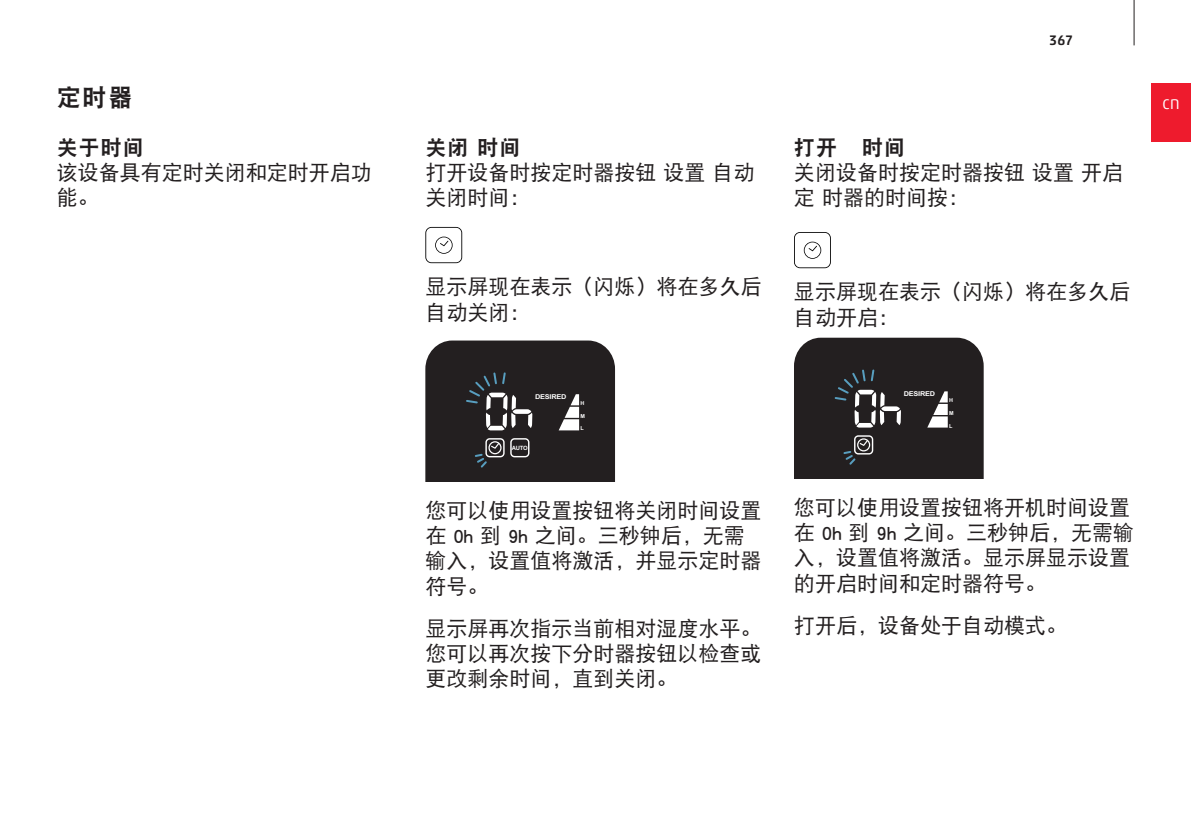
<style>
.page{position:relative;width:1191px;height:840px;background:#fff}
.page>*{position:absolute;margin:0;border:0;box-sizing:border-box;transform-origin:0 0}
.Seitentitel{font:24px "DFP Hei W9";color:#231f20}
.t1{font:21px/25.2px "DFP Hei W5";color:#231f20}
.Untertitel{font:21px "DFP Hei W9";letter-spacing:.05em;color:#231f20}
.t2{font:300 18px "Akko W1 G";color:#fff}
.t3{font:500 14px "Akko W1 G";color:#231f20}
.t4{font:700 6.6px "Arial";color:#fff;scale:1.09 1}
.t5{font:700 5.8px "Arial";color:#fff}
.t6{font:700 5.4px "Arial";color:#fff}
</style>
<div class="page">
<hr style="left:1133px;top:0;width:1px;height:45px;background:#231f20">
<div style="left:1151px;top:83px;width:40px;height:59px;background:#ee1b2d"></div>
<svg style="left:425px;top:227px;width:37px;height:36px"></svg>
<svg style="left:794px;top:232px;width:37px;height:36px"></svg>
<svg style="left:425px;top:340px;width:190px;height:141px;background:#312e2f"></svg>
<svg style="left:794px;top:337px;width:189px;height:141px;background:#302d2e"></svg>
<p class="Seitentitel" style="left:57px;top:85px;width:77px">定时器</p>
<p class="Untertitel" style="left:57px;top:136px;width:89px">关于时间</p>
<p class="t1" style="left:57px;top:159px;width:316px">该设备具有定时关闭和定时开启功能。</p>
<p class="t3" style="left:1049px;top:30px;width:25px">367</p>
<p class="t2" style="left:1162px;top:90px;width:19px">cn</p>
<p class="Untertitel" style="left:425px;top:136px;width:97px">关闭时间</p>
<p class="t1" style="left:425px;top:159px;width:330px">打开设备时按定时器按钮 设置 自动关闭时间：</p>
<p class="Untertitel" style="left:794px;top:136px;width:113px">打开 时间</p>
<p class="t1" style="left:794px;top:159px;width:330px">关闭设备时按定时器按钮 设置 开启定 时器的时间按：</p>
<p class="t1" style="left:425px;top:274px;width:337px">显示屏现在表示（闪烁）将在多久后自动关闭：</p>
<p class="t1" style="left:794px;top:279px;width:337px">显示屏现在表示（闪烁）将在多久后自动开启：</p>
<p class="t4" style="left:535px;top:392px;width:30px">DESIRED</p>
<p class="t6" style="left:580px;top:399px;width:5px">H</p>
<p class="t4" style="left:903px;top:389px;width:30px">DESIRED</p>
<p class="t6" style="left:949px;top:396px;width:5px">H</p>
<p class="t6" style="left:580px;top:412px;width:6px">M</p>
<p class="t6" style="left:949px;top:409px;width:6px">M</p>
<p class="t6" style="left:580px;top:424px;width:5px">L</p>
<p class="t6" style="left:949px;top:422px;width:5px">L</p>
<p class="t5" style="left:512px;top:444px;width:18px">AUTO</p>
<p class="t1" style="left:425px;top:497px;width:337px">您可以使用设置按钮将关闭时间设置在 0h 到 9h 之间。三秒钟后，无需输入，设置值将激活，并显示定时器符号。</p>
<p class="t1" style="left:425px;top:615px;width:337px;text-align:justify">显示屏再次指示当前相对湿度水平。您可以再次按下分时器按钮以检查或更改剩余时间，直到关闭。</p>
<p class="t1" style="left:794px;top:494px;width:342px">您可以使用设置按钮将开机时间设置在 0h 到 9h 之间。三秒钟后，无需输入，设置值将激活。显示屏显示设置的开启时间和定时器符号。</p>
<p class="t1" style="left:794px;top:612px;width:274px">打开后，设备处于自动模式。</p>
</div>
